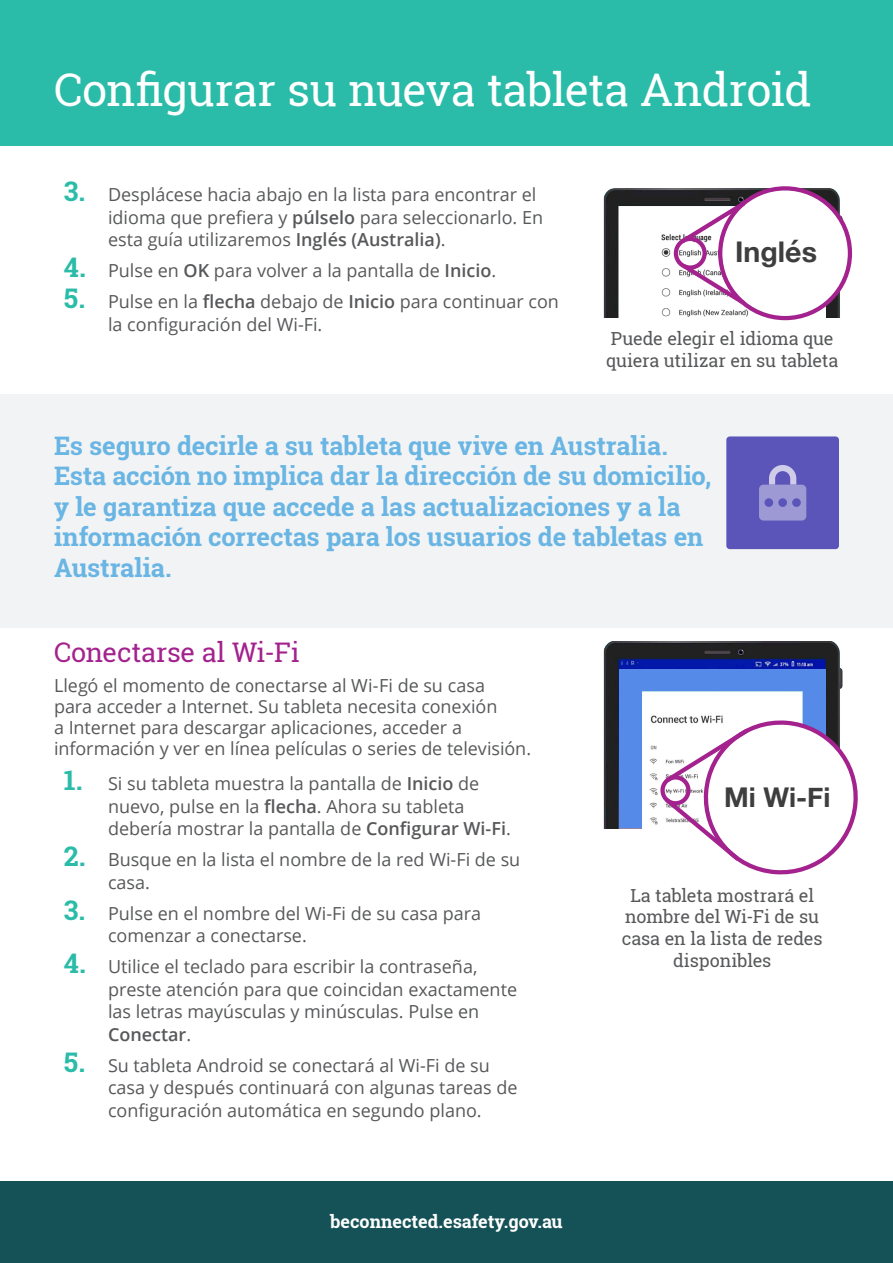
<style>
.page{position:relative;width:893px;height:1263px;background:#fff}
.page>*{position:absolute;margin:0;border:0;box-sizing:border-box;transform-origin:0 0}
.t1{font:45px "Roboto Slab";letter-spacing:-.015em;color:#fff}
.t2{font:700 28.5px "Helvetica Neue";color:#3e3e3f}
.t3{font:700 27.3px "Helvetica Neue";color:#3e3e3f}
.t4{font:27px "Roboto Slab";letter-spacing:-.01em;color:#a3228e}
.t5{font:700 25.5px/30.6px "Roboto Slab";letter-spacing:-.005em;color:#69b5e4}
.t6{font:18px/22.5px "Open Sans";color:#57585a}
.t7{font:18px/21.6px "Roboto Slab";letter-spacing:-.005em;color:#57585a}
.t8{font:700 18px "Roboto Slab";color:#fff}
.s1{font-family:"Roboto Slab";font-weight:700;font-size:27px;color:#2abca8}
.s2{font-weight:600}
</style>
<div class="page">
<div style="left:0;top:1181px;width:893px;height:82px;background:#155257"></div>
<div style="left:0;top:0;width:893px;height:145px;background:#2abca8"></div>
<div style="left:0;top:394px;width:893px;height:233px;background:#f2f3f4"></div>
<div style="left:726px;top:436px;width:113px;height:113px;background:#5c55b9;border-radius:3px"></div>
<svg style="left:769px;top:465px;width:27px;height:20px"></svg>
<div style="left:759px;top:485px;width:47px;height:35px;background:#9c99d4;border-radius:4px"></div>
<div style="left:778px;top:498px;width:9px;height:9px;background:#5c55b9;border-radius:50%"></div>
<div style="left:792px;top:498px;width:9px;height:9px;background:#5c55b9;border-radius:50%"></div>
<div style="left:764px;top:498px;width:9px;height:9px;background:#5c55b9;border-radius:50%"></div>
<img style="left:603px;top:186px;width:250px;height:132px">
<img style="left:619px;top:207px;width:207px;height:111px">
<div style="left:720px;top:188px;width:130px;height:130px;background:#fff;border-radius:50%"></div>
<div style="left:718px;top:186px;width:134px;height:134px;border:4px solid #a3228e;border-radius:50%"></div>
<svg style="left:679px;top:261px;width:70px;height:47px"></svg>
<div style="left:674px;top:237px;width:33px;height:33px;border:4px solid #a3228e;border-radius:50%"></div>
<svg style="left:677px;top:198px;width:72px;height:49px"></svg>
<img style="left:603px;top:641px;width:240px;height:187px">
<div style="left:619px;top:670px;width:206px;height:158px;background:#558ae8"></div>
<div style="left:642px;top:692px;width:160px;height:136px;background:#fff"></div>
<svg style="left:657px;top:715px;width:201px;height:160px"></svg>
<h1 class="t1" style="left:54px;top:59px;width:759px">Configurar su nueva tableta Android</h1>
<p class="t6" style="left:108px;top:183px;width:437px;text-indent:-44px"><span class="s1">3.</span> Desplácese hacia abajo en la lista para encontrar el idioma que prefiera y <span class="s2">púlselo</span> para seleccionarlo. En esta guía utilizaremos <span class="s2">Inglés (Australia)</span>.</p>
<p class="t6" style="left:64px;top:259px;width:434px"><span class="s1">4.</span> Pulse en <span class="s2">OK</span> para volver a la pantalla de <span class="s2">Inicio</span>.</p>
<p class="t6" style="left:108px;top:290px;width:452px;text-indent:-44px"><span class="s1">5.</span> Pulse en la <span class="s2">flecha</span> debajo de <span class="s2">Inicio</span> para continuar con la configuración del Wi-Fi.</p>
<h2 class="t2" style="left:735px;top:229px;width:83px">Inglés</h2>
<p class="t7" style="left:606px;top:328px;width:234px">Puede elegir el idioma que quiera utilizar en su tableta</p>
<h3 class="t5" style="left:54px;top:430px;width:659px">Es seguro decirle a su tableta que vive en Australia.<br>Esta acción no implica dar la dirección de su domicilio, y le garantiza que accede a las actualizaciones y a la información correctas para los usuarios de tabletas en Australia.</h3>
<h3 class="t4" style="left:54px;top:634px;width:247px">Conectarse al Wi-Fi</h3>
<p class="t6" style="left:54px;top:674px;width:479px;line-height:21px">Llegó el momento de conectarse al Wi-Fi de su casa<br>para acceder a Internet. Su tableta necesita conexión<br>a Internet para descargar aplicaciones, acceder a información y ver en línea películas o series de televisión.</p>
<p class="t6" style="left:108px;top:772px;width:404px;text-indent:-44px"><span class="s1">1.</span> Si su tableta muestra la pantalla de <span class="s2">Inicio</span> de nuevo, pulse en la <span class="s2">flecha</span>. Ahora su tableta debería mostrar la pantalla de <span class="s2">Configurar Wi-Fi</span>.</p>
<p class="t6" style="left:108px;top:848px;width:414px;text-indent:-44px"><span class="s1">2.</span> Busque en la lista el nombre de la red Wi-Fi de su casa.</p>
<p class="t6" style="left:108px;top:901px;width:375px;text-indent:-44px"><span class="s1">3.</span> Pulse en el nombre del Wi-Fi de su casa para comenzar a conectarse.</p>
<p class="t6" style="left:108px;top:955px;width:411px;text-indent:-44px"><span class="s1">4.</span> Utilice el teclado para escribir la contraseña, preste atención para que coincidan exactamente las letras mayúsculas y minúsculas. Pulse en <span class="s2">Conectar</span>.</p>
<p class="t6" style="left:108px;top:1053px;width:411px;text-indent:-44px"><span class="s1">5.</span> Su tableta Android se conectará al Wi-Fi de su casa y después continuará con algunas tareas de configuración automática en segundo plano.</p>
<p class="t8" style="left:330px;top:1209px;width:234px">beconnected.esafety.gov.au</p>
<h3 class="t3" style="left:724px;top:776px;width:108px">Mi Wi-Fi</h3>
<p class="t7" style="left:622px;top:884px;width:202px;text-align:center">La tableta mostrará el nombre del Wi-Fi de su casa en la lista de redes disponibles</p>
</div>
